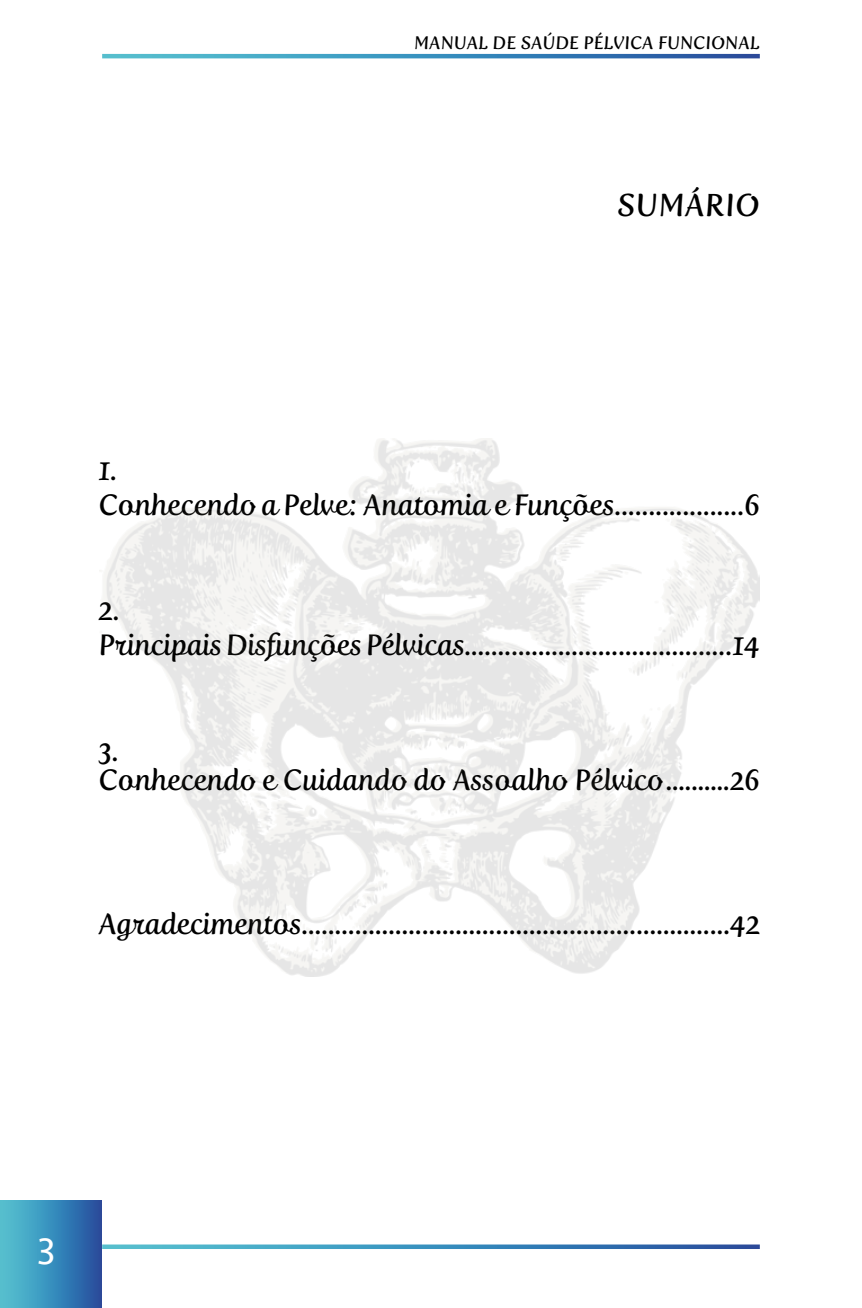
<style>
.page{position:relative;width:862px;height:1308px;background:#fff}
.page>*{position:absolute;margin:0;border:0;box-sizing:border-box;transform-origin:0 0}
.t1{font:38.48px "Seravek";color:#fff}
.t2{font:31.5px "Fertigo Pro Script";color:#000}
.t3{font:29.25px/35.1px "Fertigo Pro Script";color:#000}
.t4{font:18px "Fertigo Pro Script";color:#000}
</style>
<div class="page">
<svg style="left:102px;top:54px;width:657px;height:4px;background:#3a8bba"></svg>
<svg style="left:102px;top:1244px;width:657px;height:5px;background:#4e97c1"></svg>
<div style="left:0;top:1200px;width:101px;height:107px;background:linear-gradient(to right,#54c9d5,#2250a1)"></div>
<img style="left:99px;top:438px;width:659px;height:538px">
<p class="t4" style="left:414px;top:32px;width:347px">MANUAL DE SAÚDE PÉLVICA FUNCIONAL</p>
<p class="t2" style="left:617px;top:186px;width:144px">SUMÁRIO</p>
<p class="t3" style="left:98px;top:452px;width:662px">1.<br>Conhecendo a Pelve: Anatomia e Funções...................6</p>
<p class="t3" style="left:98px;top:592px;width:662px">2.<br>Principais Disfunções Pélvicas........................................14</p>
<p class="t3" style="left:98px;top:736px;width:662px;line-height:29.2px">3.<br>Conhecendo e Cuidando do Assoalho Pélvico..........26</p>
<p class="t3" style="left:98px;top:906px;width:663px">Agradecimentos................................................................42</p>
<h1 class="t1" style="left:37px;top:1221px;width:20px">3</h1>
</div>
